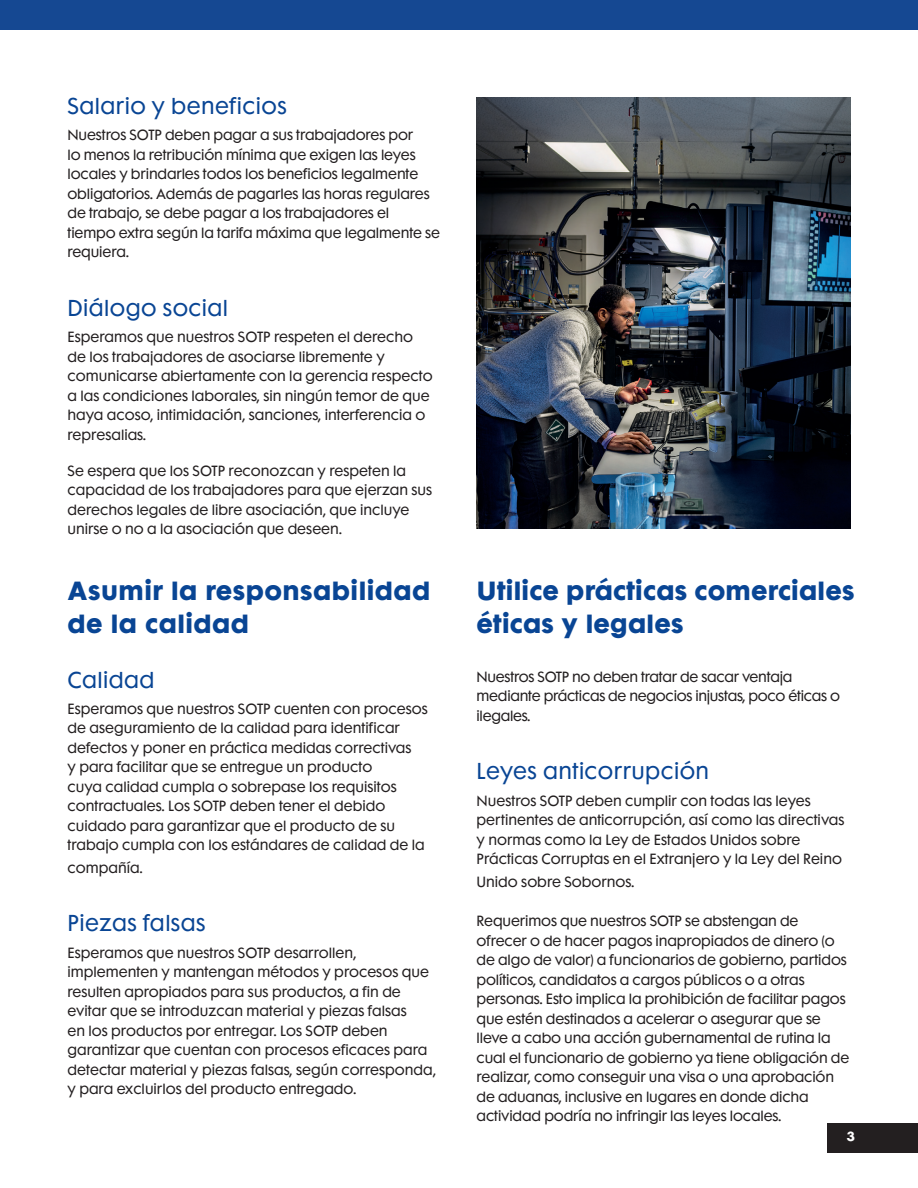
<style>
.page{position:relative;width:918px;height:1188px;background:#fff}
.page>*{position:absolute;margin:0;border:0;box-sizing:border-box;transform-origin:0 0}
.H2_BLUE{font:700 24px/33px "Futura Maxi Std";letter-spacing:.01em;color:#094594}
.H2_BLUE-2{font:21px "Futura Maxi Std";letter-spacing:.02em;color:#094594}
.body_-_body_text{font:13.5px/19.5px "Futura Maxi Std";color:#231f20}
.body_-_body_text-2{font:13.5px/19.5px "Futura Maxi Std";letter-spacing:-.02em;color:#231f20}
.t1{font:700 12px "Futura Maxi Std";color:#fff}
</style>
<div class="page">
<div style="left:827px;top:1123px;width:91px;height:29px;background:#231f20"></div>
<img style="left:477px;top:98px;width:373px;height:431px">
<div style="left:0;top:0;width:918px;height:29px;background:#154892"></div>
<p class="H2_BLUE-2" style="left:68px;top:93px;width:221px">Salario y beneficios</p>
<p class="body_-_body_text" style="left:68px;top:125px;width:374px">Nuestros SOTP deben pagar a sus trabajadores por<br>lo menos la retribución mínima que exigen las leyes locales y brindarles todos los beneficios legalmente obligatorios. Además de pagarles las horas regulares de trabajo, se debe pagar a los trabajadores el tiempo extra según la tarifa máxima que legalmente se requiera.</p>
<p class="H2_BLUE-2" style="left:68px;top:294px;width:162px">Diálogo social</p>
<p class="body_-_body_text" style="left:68px;top:327px;width:367px">Esperamos que nuestros SOTP respeten el derecho de los trabajadores de asociarse libremente y comunicarse abiertamente con la gerencia respecto a las condiciones laborales, sin ningún temor de que haya acoso, intimidación, sanciones, interferencia o represalias.</p>
<p class="body_-_body_text" style="left:68px;top:461px;width:366px">Se espera que los SOTP reconozcan y respeten la capacidad de los trabajadores para que ejerzan sus derechos legales de libre asociación, que incluye unirse o no a la asociación que deseen.</p>
<p class="H2_BLUE" style="left:68px;top:573px;width:364px">Asumir la responsabilidad de la calidad</p>
<p class="H2_BLUE-2" style="left:68px;top:666px;width:89px">Calidad</p>
<p class="body_-_body_text" style="left:68px;top:699px;width:362px">Esperamos que nuestros SOTP cuenten con procesos de aseguramiento de la calidad para identificar defectos y poner en práctica medidas correctivas<br>y para facilitar que se entregue un producto<br>cuya calidad cumpla o sobrepase los requisitos contractuales. Los SOTP deben tener el debido cuidado para garantizar que el producto de su trabajo cumpla con los estándares de calidad de la</p>
<p class="body_-_body_text" style="left:68px;top:858px;width:77px">compañía.</p>
<p class="H2_BLUE-2" style="left:68px;top:910px;width:140px">Piezas falsas</p>
<p class="body_-_body_text" style="left:68px;top:943px;width:370px">Esperamos que nuestros SOTP desarrollen, implementen y mantengan métodos y procesos que resulten apropiados para sus productos, a fin de evitar que se introduzcan material y piezas falsas<br>en los productos por entregar. Los SOTP deben garantizar que cuentan con procesos eficaces para detectar material y piezas falsas, según corresponda, y para excluirlos del producto entregado.</p>
<p class="H2_BLUE" style="left:477px;top:573px;width:380px">Utilice prácticas comerciales éticas y legales</p>
<p class="body_-_body_text-2" style="left:477px;top:667px;width:365px">Nuestros SOTP no deben tratar de sacar ventaja mediante prácticas de negocios injustas, poco éticas o ilegales.</p>
<p class="H2_BLUE-2" style="left:477px;top:758px;width:234px">Leyes anticorrupción</p>
<p class="body_-_body_text" style="left:477px;top:791px;width:369px">Nuestros SOTP deben cumplir con todas las leyes pertinentes de anticorrupción, así como las directivas y normas como la Ley de Estados Unidos sobre Prácticas Corruptas en el Extranjero y la Ley del Reino</p>
<p class="body_-_body_text" style="left:477px;top:872px;width:159px">Unido sobre Sobornos.</p>
<p class="body_-_body_text" style="left:477px;top:911px;width:374px">Requerimos que nuestros SOTP se abstengan de ofrecer o de hacer pagos inapropiados de dinero (o de algo de valor) a funcionarios de gobierno, partidos políticos, candidatos a cargos públicos o a otras personas. Esto implica la prohibición de facilitar pagos que estén destinados a acelerar o asegurar que se lleve a cabo una acción gubernamental de rutina la cual el funcionario de gobierno ya tiene obligación de realizar, como conseguir una visa o una aprobación de aduanas, inclusive en lugares en donde dicha actividad podría no infringir las leyes locales.</p>
<p class="t1" style="left:847px;top:1128px;width:10px">3</p>
</div>
